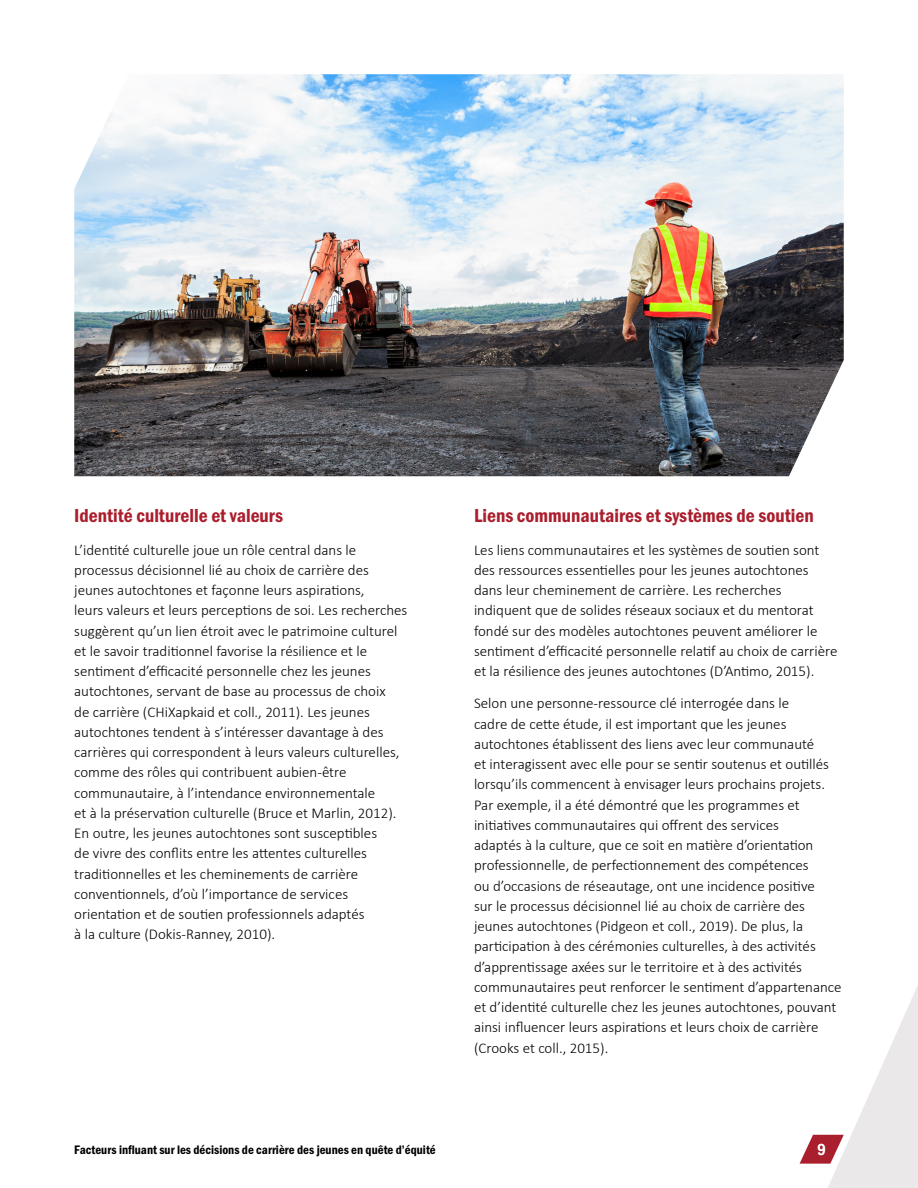
<style>
.page{position:relative;width:918px;height:1188px;background:#fff}
.page>*{position:absolute;margin:0;border:0;box-sizing:border-box;transform-origin:0 0}
.t1{font:19.5px "Franklin Gothic URW Con Dem";color:#aa1f2e}
.t2{font:500 16.5px "Franklin Gothic URW Cond";color:#fff}
.Body_copy{font:300 15px/20.2px "Calibri";color:#000}
.t3{font:12.75px "Franklin Gothic URW Con Dem";color:#000}
</style>
<div class="page">
<svg style="left:800px;top:986px;width:118px;height:202px"></svg>
<img style="left:74px;top:74px;width:770px;height:402px">
<h4 class="t1" style="left:74px;top:503px;width:210px">Identité culturelle et valeurs</h4>
<p class="Body_copy" style="left:74px;top:539px;width:335px">L’identité culturelle joue un rôle central dans le processus décisionnel lié au choix de carrière des jeunes autochtones et façonne leurs aspirations,<br>leurs valeurs et leurs perceptions de soi. Les recherches suggèrent qu’un lien étroit avec le patrimoine culturel et le savoir traditionnel favorise la résilience et le sentiment d’efficacité personnelle chez les jeunes autochtones, servant de base au processus de choix<br>de carrière (CHiXapkaid et coll., 2011). Les jeunes autochtones tendent à s’intéresser davantage à des carrières qui correspondent à leurs valeurs culturelles, comme des rôles qui contribuent aubien-être communautaire, à l’intendance environnementale<br>et à la préservation culturelle (Bruce et Marlin, 2012).<br>En outre, les jeunes autochtones sont susceptibles<br>de vivre des conflits entre les attentes culturelles traditionnelles et les cheminements de carrière conventionnels, d’où l’importance de services orientation et de soutien professionnels adaptés<br>à la culture (Dokis-Ranney, 2010).</p>
<p class="t3" style="left:74px;top:1141px;width:363px">Facteurs influant sur les décisions de carrière des jeunes en quête d’équité</p>
<h4 class="t1" style="left:474px;top:503px;width:341px">Liens communautaires et systèmes de soutien</h4>
<p class="Body_copy" style="left:474px;top:539px;width:365px">Les liens communautaires et les systèmes de soutien sont des ressources essentielles pour les jeunes autochtones dans leur cheminement de carrière. Les recherches indiquent que de solides réseaux sociaux et du mentorat fondé sur des modèles autochtones peuvent améliorer le sentiment d’efficacité personnelle relatif au choix de carrière et la résilience des jeunes autochtones (D’Antimo, 2015).</p>
<p class="Body_copy" style="left:474px;top:693px;width:369px">Selon une personne-ressource clé interrogée dans le<br>cadre de cette étude, il est important que les jeunes autochtones établissent des liens avec leur communauté<br>et interagissent avec elle pour se sentir soutenus et outillés lorsqu’ils commencent à envisager leurs prochains projets.<br>Par exemple, il a été démontré que les programmes et initiatives communautaires qui offrent des services<br>adaptés à la culture, que ce soit en matière d’orientation professionnelle, de perfectionnement des compétences<br>ou d’occasions de réseautage, ont une incidence positive<br>sur le processus décisionnel lié au choix de carrière des jeunes autochtones (Pidgeon et coll., 2019). De plus, la participation à des cérémonies culturelles, à des activités d’apprentissage axées sur le territoire et à des activités communautaires peut renforcer le sentiment d’appartenance et d’identité culturelle chez les jeunes autochtones, pouvant ainsi influencer leurs aspirations et leurs choix de carrière (Crooks et coll., 2015).</p>
<p class="t2" style="left:817px;top:1137px;width:10px">9</p>
</div>
